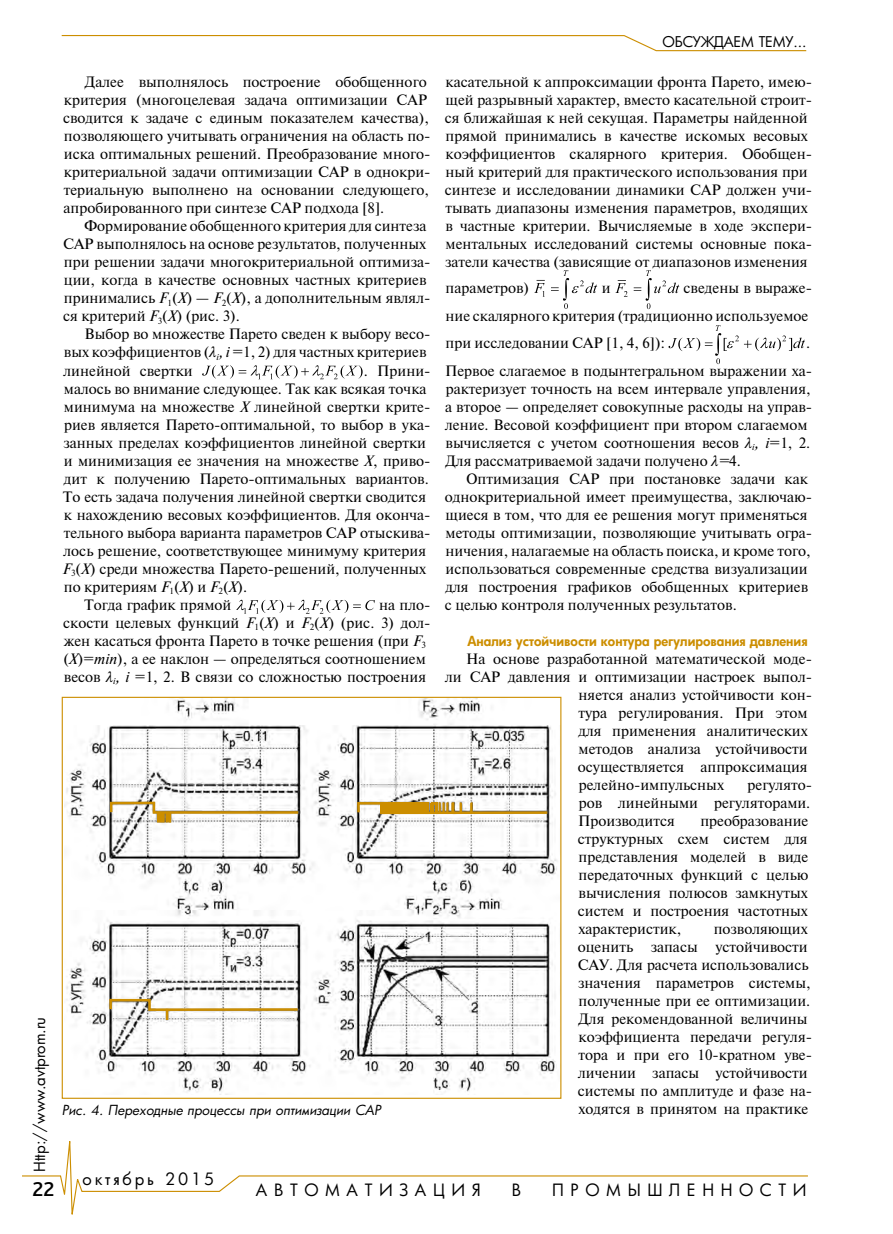
<style>
.page{position:relative;width:893px;height:1234px;background:#fff}
.page>*{position:absolute;margin:0;border:0;box-sizing:border-box;transform-origin:0 0}
.t1{font:500 21px "Bliss Pro";color:#000}
.t2{font:16.5px "Futura Cyr";letter-spacing:.4em;color:#000}
.t3{font:16.5px "Futura Cyr";letter-spacing:.17em;color:#000}
.t4{font:15px/18px "Newton";color:#000}
.t5{font:15px "Futura Cyr";color:#000}
.t6{font:14.4px "Futura Cyr";letter-spacing:-.01em;color:#000}
.t7{font:800 13.5px "Futura Cyr";color:#cc8e00}
.t8{font:italic 13.5px "Futura Cyr";color:#000}
.s1{font-style:italic}
</style>
<div class="page">
<svg style="left:22px;top:1141px;width:786px;height:74px"></svg>
<svg style="left:61px;top:35px;width:746px;height:17px"></svg>
<svg style="left:202px;top:365px;width:161px;height:14px"></svg>
<svg style="left:236px;top:599px;width:139px;height:14px"></svg>
<svg style="left:534px;top:280px;width:11px;height:17px"></svg>
<svg style="left:551px;top:270px;width:46px;height:39px"></svg>
<svg style="left:615px;top:280px;width:13px;height:17px"></svg>
<svg style="left:634px;top:270px;width:45px;height:39px"></svg>
<svg style="left:668px;top:325px;width:137px;height:39px"></svg>
<img style="left:65px;top:698px;width:492px;height:394px">
<svg style="left:108px;top:800px;width:442px;height:211px"></svg>
<svg style="left:157px;top:812px;width:14px;height:10px"></svg>
<div style="left:381px;top:802px;width:39px;height:9px;background:#cc8e00"></div>
<div style="left:421px;top:802px;width:8px;height:9px;background:#cc8e00"></div>
<svg style="left:460px;top:802px;width:2px;height:9px"></svg>
<svg style="left:470px;top:802px;width:2px;height:9px"></svg>
<svg style="left:430px;top:802px;width:24px;height:9px"></svg>
<svg style="left:166px;top:1008px;width:2px;height:11px"></svg>
<p class="t6" style="left:662px;top:33px;width:145px">ОБСУЖДАЕМ ТЕМУ...</p>
<p class="t4" style="left:445px;top:73px;width:369px">касательной к аппроксимации фронта Парето, имею&shy;щей разрывный характер, вместо касательной строит&shy;ся ближайшая к ней секущая. Параметры найденной прямой принимались в качестве искомых весовых коэффициентов скалярного критерия. Обобщен&shy;ный критерий для практического использования при синтезе и исследовании динамики САР должен учи&shy;тывать диапазоны изменения параметров, входящих в частные критерии. Вычисляемые в ходе экспери&shy;ментальных исследований системы основные пока&shy;затели качества (зависящие от диапазонов изменения</p>
<p class="t4" style="left:446px;top:278px;width:85px">параметров)</p>
<p class="t4" style="left:602px;top:278px;width:10px">и</p>
<p class="t4" style="left:63px;top:73px;width:369px;text-indent:22px">Далее выполнялось построение обобщенного критерия (многоцелевая задача оптимизации САР сводится к задаче с единым показателем качества), позволяющего учитывать ограничения на область по&shy;иска оптимальных решений. Преобразование много&shy;критериальной задачи оптимизации САР в однокри&shy;териальную выполнено на основании следующего, апробированного при синтезе САР подхода [8].</p>
<p class="t4" style="left:63px;top:217px;width:369px;text-indent:21px">Формирование обобщенного критерия для синтеза САР выполнялось на основе результатов, полученных при решении задачи многокритериальной оптимиза&shy;ции, когда в качестве основных частных критериев принимались <span class="s1">F</span><sub>1</sub>(<span class="s1">X</span>) — <span class="s1">F</span><sub>2</sub>(<span class="s1">X</span>), а дополнительным являл&shy;ся критерий <span class="s1">F</span><sub>3</sub>(<span class="s1">X</span>) (рис. 3).</p>
<p class="t4" style="left:63px;top:325px;width:368px;text-indent:21px">Выбор во множестве Парето сведен к выбору весо&shy;вых коэффициентов (<span class="s1">λ</span><sub>i</sub><span class="s1">, i</span> =1, 2) для частных критериев линейной свертки</p>
<p class="t4" style="left:446px;top:273px;width:368px;line-height:28.5px;text-align:right">сведены в выраже-<br>ние скалярного критерия (традиционно используемое</p>
<p class="t4" style="left:446px;top:334px;width:221px">при исследовании САР [1, 4, 6]):</p>
<p class="t4" style="left:445px;top:329px;width:369px;line-height:27px;text-align:right">.<br>Первое слагаемое в подынтегральном выражении ха-</p>
<p class="t4" style="left:445px;top:379px;width:368px">рактеризует точность на всем интервале управления, а второе — определяет совокупные расходы на управ&shy;ление. Весовой коэффициент при втором слагаемом вычисляется с учетом соотношения весов <span class="s1">λ</span><sub>i</sub><span class="s1">, i</span>=1, 2.<br>Для рассматриваемой задачи получено <span class="s1">λ=</span>4.</p>
<p class="t4" style="left:445px;top:469px;width:369px;text-indent:21px">Оптимизация САР при постановке задачи как однокритериальной имеет преимущества, заключаю&shy;щиеся в том, что для ее решения могут применяться методы оптимизации, позволяющие учитывать огра&shy;ничения, налагаемые на область поиска, и кроме того, использоваться современные средства визуализации для построения графиков обобщенных критериев с целью контроля полученных результатов.</p>
<p class="t7" style="left:467px;top:632px;width:342px">Анализ устойчивости контура регулирования давления</p>
<p class="t4" style="left:466px;top:649px;width:347px">На основе разработанной математической моде-</p>
<p class="t4" style="left:445px;top:667px;width:369px">ли САР давления и оптимизации настроек выпол-</p>
<p class="t4" style="left:579px;top:685px;width:235px">няется анализ устойчивости кон-</p>
<p class="t4" style="left:578px;top:703px;width:231px">тура регулирования. При этом</p>
<p class="t4" style="left:578px;top:721px;width:231px">для применения аналитических</p>
<p class="t4" style="left:579px;top:739px;width:231px">методов анализа устойчивости</p>
<p class="t4" style="left:578px;top:757px;width:231px">осуществляется аппроксимация</p>
<p class="t4" style="left:579px;top:775px;width:147px">релейно-импульсных</p>
<p class="t4" style="left:364px;top:361px;width:68px">. Прини-</p>
<p class="t4" style="left:64px;top:379px;width:364px">малось во внимание следующее. Так как всякая точка</p>
<p class="t4" style="left:64px;top:397px;width:368px">минимума на множестве <span class="s1">X</span> линейной свертки крите-</p>
<p class="t4" style="left:64px;top:415px;width:368px">риев является Парето-оптимальной, то выбор в ука-</p>
<p class="t4" style="left:64px;top:433px;width:364px">занных пределах коэффициентов линейной свертки</p>
<p class="t4" style="left:64px;top:451px;width:368px">и минимизация ее значения на множестве <span class="s1">X</span>, приво-</p>
<p class="t4" style="left:64px;top:469px;width:366px">дит к получению Парето-оптимальных вариантов.</p>
<p class="t4" style="left:63px;top:487px;width:365px">То есть задача получения линейной свертки сводится</p>
<p class="t4" style="left:64px;top:505px;width:368px">к нахождению весовых коэффициентов. Для оконча-</p>
<p class="t4" style="left:64px;top:523px;width:368px">тельного выбора варианта параметров САР отыскива-</p>
<p class="t4" style="left:63px;top:541px;width:364px">лось решение, соответствующее минимуму критерия</p>
<p class="t4" style="left:62px;top:559px;width:365px"><span class="s1">F</span><sub>3</sub>(<span class="s1">X</span>) среди множества Парето-решений, полученных</p>
<p class="t4" style="left:64px;top:577px;width:185px">по критериям <span class="s1">F</span><sub>1</sub>(<span class="s1">X</span>) и <span class="s1">F</span><sub>2</sub>(<span class="s1">X</span>).</p>
<p class="t4" style="left:84px;top:595px;width:149px">Тогда график прямой</p>
<p class="t4" style="left:63px;top:595px;width:369px;text-indent:316px">на пло&shy;скости целевых функций <span class="s1">F</span><sub>1</sub>(<span class="s1">X</span>) и <span class="s1">F</span><sub>2</sub>(<span class="s1">X</span>) (рис. 3) дол&shy;жен касаться фронта Парето в точке решения (при <span class="s1">F</span><sub>3 </sub>(<span class="s1">X</span>)=<span class="s1">min</span>), а ее наклон — определяться соотношением весов <span class="s1">λ</span><sub>i</sub><span class="s1">, i</span> =1, 2. В связи со сложностью построения</p>
<p class="t4" style="left:578px;top:775px;width:236px;text-align:justify;text-indent:169px">регулято&shy;ров линейными регуляторами.<br>Производится</p>
<p class="t4" style="left:578px;top:811px;width:232px;text-align:justify;text-indent:122px">преобразование структурных схем систем для представления моделей в виде передаточных функций с целью вычисления полюсов замкнутых систем и построения частотных характеристик,</p>
<p class="t4" style="left:578px;top:919px;width:236px;text-indent:136px">позволяющих оценить запасы устойчивости<br>САУ. Для расчета использовались значения параметров системы, полученные при ее оптимизации.<br>Для рекомендованной величины коэффициента передачи регуля&shy;тора и при его 10‑кратном уве&shy;личении запасы устойчивости системы по амплитуде и фазе на-</p>
<p class="t5" style="left:30px;top:1171px;width:157px;rotate:-90deg">Http://www.avtprom.ru</p>
<p class="t8" style="left:62px;top:1101px;width:321px">Рис. 4. Переходные процессы при оптимизации САР</p>
<p class="t4" style="left:578px;top:1099px;width:231px">ходятся в принятом на практике</p>
<p class="t3" style="left:83px;top:1168px;width:133px">октябрь 2015</p>
<h1 class="t1" style="left:33px;top:1175px;width:24px">22</h1>
<p class="t2" style="left:256px;top:1179px;width:226px">АВТОМАТИЗАЦИЯ</p>
<p class="t2" style="left:512px;top:1179px;width:11px">В</p>
<p class="t2" style="left:552px;top:1179px;width:256px">ПРОМЫШЛЕННОСТИ</p>
</div>
